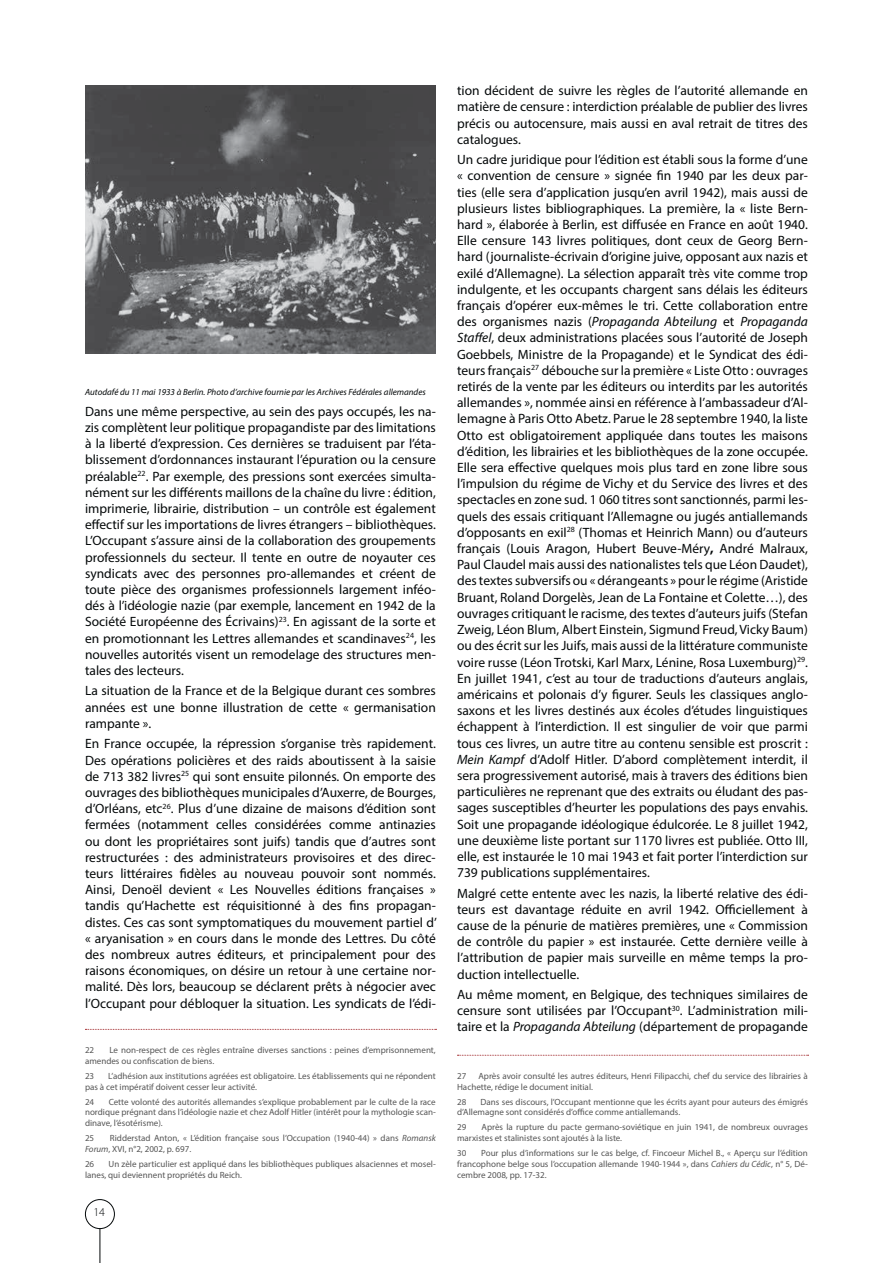
<style>
.page{position:relative;width:893px;height:1263px;background:#fff}
.page>*{position:absolute;margin:0;border:0;box-sizing:border-box;transform-origin:0 0}
.t1{font:13.5px/16.2px "Myriad Pro";color:#040809;text-align:justify}
.t2{font:300 12px "Myriad Pro";color:#040809}
.t3{font:9px/10.8px "Myriad Pro";color:#555}
.t4{font:italic 9px "Myriad Pro";color:#040809}
.s1{font-style:italic}
.s2{font-weight:700}
</style>
<div class="page">
<div style="left:85px;top:1199px;width:30px;height:30px;border:1px solid #040809;border-radius:50%"></div>
<hr style="left:100px;top:1228px;width:1px;height:35px;background:#040809">
<svg style="left:85px;top:1029px;width:351px;height:1px"></svg>
<svg style="left:457px;top:1055px;width:351px;height:1px"></svg>
<img style="left:85px;top:85px;width:351px;height:268px">
<p class="t4" style="left:85px;top:389px;width:342px">Autodafé du 11 mai 1933 à Berlin. Photo d’archive fournie par les Archives Fédérales allemandes</p>
<p class="t1" style="left:85px;top:404px;width:352px">Dans une même perspective, au sein des pays occupés, les na&shy;zis complètent leur politique propagandiste par des limitations à la liberté d’expression. Ces dernières se traduisent par l’éta&shy;blissement d’ordonnances instaurant l’épuration ou la censure préalable<sup>22</sup>. Par exemple, des pressions sont exercées simulta&shy;nément sur les différents maillons de la chaîne du livre : édition, imprimerie, librairie, distribution – un contrôle est également effectif sur les importations de livres étrangers – bibliothèques.<br>L’Occupant s’assure ainsi de la collaboration des groupements professionnels du secteur. Il tente en outre de noyauter ces syndicats avec des personnes pro-allemandes et créent de toute pièce des organismes professionnels largement inféo&shy;dés à l’idéologie nazie (par exemple, lancement en 1942 de la Société Européenne des Écrivains)<sup>23</sup>. En agissant de la sorte et en promotionnant les Lettres allemandes et scandinaves<sup>24</sup>, les nouvelles autorités visent un remodelage des structures men&shy;tales des lecteurs.</p>
<p class="t1" style="left:85px;top:684px;width:352px">La situation de la France et de la Belgique durant ces sombres années est une bonne illustration de cette « germanisation rampante ».</p>
<p class="t1" style="left:85px;top:737px;width:353px">En France occupée, la répression s’organise très rapidement.<br>Des opérations policières et des raids aboutissent à la saisie de 713 382 livres<sup>25</sup> qui sont ensuite pilonnés. On emporte des ouvrages des bibliothèques municipales d’Auxerre, de Bourges, d’Orléans, etc<sup>26</sup>. Plus d’une dizaine de maisons d’édition sont fermées (notamment celles considérées comme antinazies ou dont les propriétaires sont juifs) tandis que d’autres sont restructurées : des administrateurs provisoires et des direc&shy;teurs littéraires fidèles au nouveau pouvoir sont nommés.<br>Ainsi, Denoël devient « Les Nouvelles éditions françaises » tandis qu’Hachette est réquisitionné à des fins propagan&shy;distes. Ces cas sont symptomatiques du mouvement partiel d’ « aryanisation » en cours dans le monde des Lettres. Du côté des nombreux autres éditeurs, et principalement pour des raisons économiques, on désire un retour à une certaine nor&shy;malité. Dès lors, beaucoup se déclarent prêts à négocier avec l’Occupant pour débloquer la situation. Les syndicats de l’édi-</p>
<p class="t3" style="left:85px;top:1045px;width:11px">22</p>
<p class="t3" style="left:85px;top:1045px;width:352px;text-indent:24px">Le non-respect de ces règles entraîne diverses sanctions : peines d’emprisonnement, amendes ou confiscation de biens.</p>
<p class="t3" style="left:85px;top:1071px;width:11px">23</p>
<p class="t3" style="left:85px;top:1071px;width:352px;text-indent:23px">L’adhésion aux institutions agréées est obligatoire. Les établissements qui ne répondent pas à cet impératif doivent cesser leur activité.</p>
<p class="t3" style="left:85px;top:1097px;width:11px">24</p>
<p class="t3" style="left:85px;top:1097px;width:352px;text-align:justify;text-indent:24px">Cette volonté des autorités allemandes s’explique probablement par le culte de la race nordique prégnant dans l’idéologie nazie et chez Adolf Hitler (intérêt pour la mythologie scan&shy;dinave, l’ésotérisme).</p>
<p class="t3" style="left:85px;top:1134px;width:11px">25</p>
<p class="t3" style="left:85px;top:1134px;width:352px;text-indent:25px">Ridderstad Anton, « L’édition française sous l’Occupation (1940-44) » dans <span class="s1">Romansk<br>Forum</span>, XVI, n°2, 2002, p. 697.</p>
<p class="t3" style="left:85px;top:1159px;width:11px">26</p>
<p class="t3" style="left:85px;top:1159px;width:352px;text-indent:24px">Un zèle particulier est appliqué dans les bibliothèques publiques alsaciennes et mosel&shy;lanes, qui deviennent propriétés du Reich.</p>
<p class="t2" style="left:93px;top:1205px;width:13px">14</p>
<p class="t1" style="left:457px;top:84px;width:352px">tion décident de suivre les règles de l’autorité allemande en matière de censure : interdiction préalable de publier des livres précis ou autocensure, mais aussi en aval retrait de titres des catalogues.</p>
<p class="t1" style="left:457px;top:153px;width:352px">Un cadre juridique pour l’édition est établi sous la forme d’une « convention de censure » signée fin 1940 par les deux par&shy;ties (elle sera d’application jusqu’en avril 1942), mais aussi de plusieurs listes bibliographiques. La première, la « liste Bern&shy;hard », élaborée à Berlin, est diffusée en France en août 1940.<br>Elle censure 143 livres politiques, dont ceux de Georg Bern&shy;hard (journaliste-écrivain d’origine juive, opposant aux nazis et exilé d’Allemagne). La sélection apparaît très vite comme trop indulgente, et les occupants chargent sans délais les éditeurs français d’opérer eux-mêmes le tri. Cette collaboration entre des organismes nazis (<span class="s1">Propaganda Abteilung</span> et <span class="s1">Propaganda Staffel</span>, deux administrations placées sous l’autorité de Joseph Goebbels, Ministre de la Propagande) et le Syndicat des édi&shy;teurs français<sup>27</sup> débouche sur la première « Liste Otto : ouvrages retirés de la vente par les éditeurs ou interdits par les autorités allemandes », nommée ainsi en référence à l’ambassadeur d’Al&shy;lemagne à Paris Otto Abetz. Parue le 28 septembre 1940, la liste Otto est obligatoirement appliquée dans toutes les maisons d’édition, les librairies et les bibliothèques de la zone occupée.<br>Elle sera effective quelques mois plus tard en zone libre sous l’impulsion du régime de Vichy et du Service des livres et des spectacles en zone sud. 1 060 titres sont sanctionnés, parmi les&shy;quels des essais critiquant l’Allemagne ou jugés antiallemands d’opposants en exil<sup>28</sup> (Thomas et Heinrich Mann) ou d’auteurs français (Louis Aragon, Hubert Beuve-Méry<span class="s2">,</span> André Malraux, Paul Claudel mais aussi des nationalistes tels que Léon Daudet), des textes subversifs ou « dérangeants » pour le régime (Aristide Bruant, Roland Dorgelès, Jean de La Fontaine et Colette…), des ouvrages critiquant le racisme, des textes d’auteurs juifs (Stefan Zweig, Léon Blum, Albert Einstein, Sigmund Freud, Vicky Baum) ou des écrit sur les Juifs, mais aussi de la littérature communiste voire russe (Léon Trotski, Karl Marx, Lénine, Rosa Luxemburg)<sup>29</sup>.<br>En juillet 1941, c’est au tour de traductions d’auteurs anglais, américains et polonais d’y figurer. Seuls les classiques anglo&shy;saxons et les livres destinés aux écoles d’études linguistiques échappent à l’interdiction. Il est singulier de voir que parmi tous ces livres, un autre titre au contenu sensible est proscrit :<br><span class="s1">Mein Kampf</span> d’Adolf Hitler. D’abord complètement interdit, il sera progressivement autorisé, mais à travers des éditions bien particulières ne reprenant que des extraits ou éludant des pas&shy;sages susceptibles d’heurter les populations des pays envahis.<br>Soit une propagande idéologique édulcorée. Le 8 juillet 1942, une deuxième liste portant sur 1170 livres est publiée. Otto III, elle, est instaurée le 10 mai 1943 et fait porter l’interdiction sur 739 publications supplémentaires.</p>
<p class="t1" style="left:457px;top:886px;width:352px">Malgré cette entente avec les nazis, la liberté relative des édi&shy;teurs est davantage réduite en avril 1942. Officiellement à cause de la pénurie de matières premières, une « Commission de contrôle du papier » est instaurée. Cette dernière veille à l’attribution de papier mais surveille en même temps la pro&shy;duction intellectuelle.</p>
<p class="t1" style="left:457px;top:988px;width:352px">Au même moment, en Belgique, des techniques similaires de censure sont utilisées par l’Occupant<sup>30</sup>. L’administration mili&shy;taire et la <span class="s1">Propaganda Abteilung</span> (département de propagande</p>
<p class="t3" style="left:457px;top:1071px;width:11px">27</p>
<p class="t3" style="left:457px;top:1071px;width:352px;text-indent:21px">Après avoir consulté les autres éditeurs, Henri Filipacchi, chef du service des librairies à<br>Hachette, rédige le document initial.</p>
<p class="t3" style="left:457px;top:1097px;width:11px">28</p>
<p class="t3" style="left:457px;top:1097px;width:352px;text-indent:24px">Dans ses discours, l’Occupant mentionne que les écrits ayant pour auteurs des émigrés d’Allemagne sont considérés d’office comme antiallemands.</p>
<p class="t3" style="left:457px;top:1123px;width:11px">29</p>
<p class="t3" style="left:457px;top:1123px;width:352px;text-indent:24px">Après la rupture du pacte germano-soviétique en juin 1941, de nombreux ouvrages marxistes et stalinistes sont ajoutés à la liste.</p>
<p class="t3" style="left:457px;top:1149px;width:11px">30</p>
<p class="t3" style="left:457px;top:1149px;width:352px;text-align:justify;text-indent:24px">Pour plus d’informations sur le cas belge, cf. Fincoeur Michel B., « Aperçu sur l’édition francophone belge sous l’occupation allemande 1940-1944 », dans <span class="s1">Cahiers du Cédic</span>, n° 5, Dé&shy;cembre 2008, pp. 17-32.</p>
</div>
